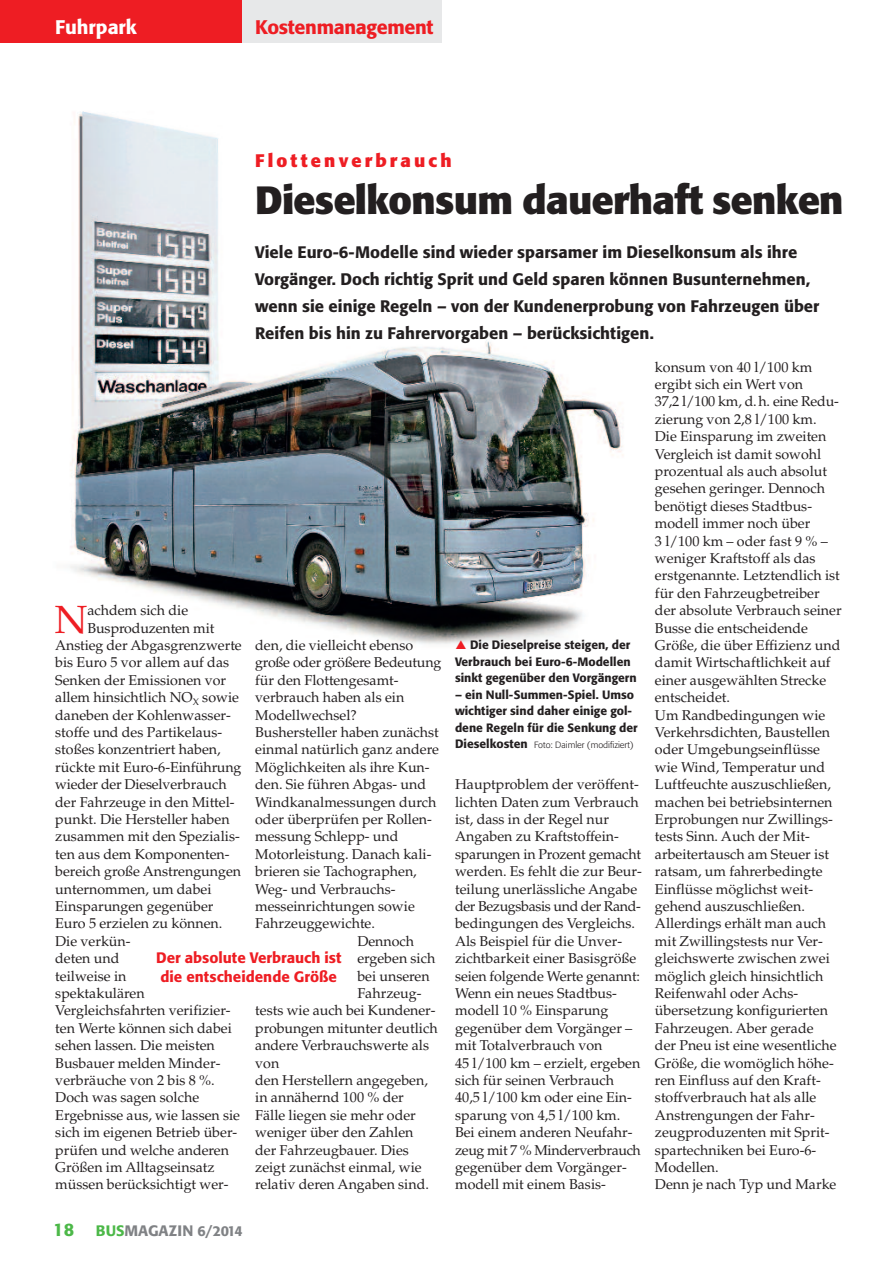
<style>
.page{position:relative;width:893px;height:1263px;background:#fff}
.page>*{position:absolute;margin:0;border:0;box-sizing:border-box;transform-origin:0 0}
.t1{font:39.3px "Palatino";color:#ee1d23}
.t2{font:700 39px "Formata BQ";letter-spacing:-.015em;color:#231f20}
.t3{font:500 19.5px "Formata BQ";letter-spacing:-.015em;color:#ee1d23}
.t4{font:500 19.5px "Formata BQ";color:#fff}
.t5{font:700 18px "Formata BQ";letter-spacing:.175em;color:#ee1d23}
.t6{font:500 16.5px/27px "Formata BQ";color:#231f20}
.t7{font:500 15px/19.5px "Formata BQ";color:#ee1d23}
.t8{font:500 15px "Formata BQ";color:#808285}
.t9{font:14.25px/17.4px "Palatino";color:#231f20}
.t10{font:500 12px/16.5px "Formata BQ";color:#231f20}
.t11{font:300 9px "Formata BQ";color:#231f20}
.s1{font-size:18px;color:#4cb848}
.s2{color:#4cb848}
.s3{font-size:14.25px}
.s4{font-weight:500;font-size:12px}
</style>
<div class="page">
<img style="left:70px;top:111px;width:553px;height:533px">
<div style="left:0;top:0;width:242px;height:43px;background:#ee1d23"></div>
<div style="left:242px;top:0;width:200px;height:43px;background:#e7e8e9"></div>
<svg style="left:456px;top:640px;width:10px;height:4px"></svg>
<h3 class="t4" style="left:55px;top:16px;width:83px">Fuhrpark</h3>
<h3 class="t3" style="left:255px;top:16px;width:180px">Kostenmanagement</h3>
<p class="t5" style="left:255px;top:151px;width:198px">Flottenverbrauch</p>
<h2 class="t2" style="left:255px;top:178px;width:590px">Dieselkonsum dauerhaft senken</h2>
<p class="t6" style="left:255px;top:239px;width:566px">Viele Euro-6-Modelle sind wieder sparsamer im Dieselkonsum als ihre Vorgänger. Doch richtig Sprit und Geld sparen können Busunternehmen, wenn sie einige Regeln – von der Kundenerprobung von Fahrzeugen über Reifen bis hin zu Fahrervorgaben – berücksichtigen.</p>
<h1 class="t1" style="left:55px;top:604px;width:34px">N</h1>
<p class="t9" style="left:87px;top:603px;width:102px">achdem sich die</p>
<p class="t9" style="left:87px;top:621px;width:128px">Busproduzenten mit</p>
<p class="t9" style="left:55px;top:638px;width:188px">Anstieg der Abgasgrenzwerte</p>
<p class="t9" style="left:55px;top:655px;width:175px">bis Euro 5 vor allem auf das</p>
<p class="t9" style="left:55px;top:673px;width:172px">Senken der Emissionen vor</p>
<p class="t9" style="left:55px;top:690px;width:185px">allem hinsichtlich NO<sub>X</sub> sowie</p>
<p class="t9" style="left:55px;top:708px;width:177px">daneben der Kohlenwasser-</p>
<p class="t9" style="left:55px;top:725px;width:169px">stoffe und des Partikelaus-</p>
<p class="t9" style="left:55px;top:742px;width:167px">stoßes konzentriert haben,</p>
<p class="t9" style="left:55px;top:760px;width:188px">rückte mit Euro-6-Einführung</p>
<p class="t9" style="left:55px;top:777px;width:173px">wieder der Dieselverbrauch</p>
<p class="t9" style="left:55px;top:795px;width:181px">der Fahrzeuge in den Mittel-</p>
<p class="t9" style="left:55px;top:812px;width:176px">punkt. Die Hersteller haben</p>
<p class="t9" style="left:55px;top:829px;width:186px">zusammen mit den Spezialis-</p>
<p class="t9" style="left:55px;top:847px;width:176px">ten aus dem Komponenten-</p>
<p class="t9" style="left:55px;top:864px;width:187px">bereich große Anstrengungen</p>
<p class="t9" style="left:55px;top:882px;width:158px">unternommen, um dabei</p>
<p class="t9" style="left:55px;top:899px;width:160px">Einsparungen gegenüber</p>
<p class="t9" style="left:55px;top:916px;width:169px">Euro 5 erzielen zu können.</p>
<p class="t9" style="left:55px;top:934px;width:77px">Die verkün-</p>
<p class="t9" style="left:55px;top:951px;width:66px">deten und</p>
<p class="t9" style="left:55px;top:969px;width:73px">teilweise in</p>
<p class="t9" style="left:55px;top:986px;width:91px">spektakulären</p>
<p class="t9" style="left:55px;top:1003px;width:177px">Vergleichsfahrten verifizier-</p>
<p class="t9" style="left:55px;top:1021px;width:178px">ten Werte können sich dabei</p>
<p class="t9" style="left:55px;top:1038px;width:161px">sehen lassen. Die meisten</p>
<p class="t9" style="left:55px;top:1056px;width:167px">Busbauer melden Minder-</p>
<p class="t9" style="left:55px;top:1073px;width:161px">verbräuche von 2 bis 8 %.</p>
<p class="t9" style="left:55px;top:1090px;width:145px">Doch was sagen solche</p>
<p class="t9" style="left:55px;top:1108px;width:186px">Ergebnisse aus, wie lassen sie</p>
<p class="t9" style="left:55px;top:1125px;width:184px">sich im eigenen Betrieb über-</p>
<p class="t9" style="left:55px;top:1143px;width:175px">prüfen und welche anderen</p>
<p class="t9" style="left:55px;top:1160px;width:161px">Größen im Alltagseinsatz</p>
<p class="t9" style="left:55px;top:1177px;width:175px">müssen berücksichtigt wer-</p>
<p class="t9" style="left:255px;top:638px;width:160px">den, die vielleicht ebenso</p>
<p class="t9" style="left:255px;top:655px;width:188px">große oder größere Bedeutung</p>
<p class="t9" style="left:255px;top:673px;width:145px">für den Flottengesamt-</p>
<p class="t9" style="left:255px;top:690px;width:151px">verbrauch haben als ein</p>
<p class="t9" style="left:255px;top:708px;width:103px">Modellwechsel?</p>
<p class="t9" style="left:255px;top:725px;width:185px">Bushersteller haben zunächst</p>
<p class="t9" style="left:255px;top:742px;width:185px">einmal natürlich ganz andere</p>
<p class="t9" style="left:255px;top:760px;width:176px">Möglichkeiten als ihre Kun-</p>
<p class="t9" style="left:255px;top:777px;width:172px">den. Sie führen Abgas- und</p>
<p class="t9" style="left:255px;top:795px;width:183px">Windkanalmessungen durch</p>
<p class="t9" style="left:255px;top:812px;width:178px">oder überprüfen per Rollen-</p>
<p class="t9" style="left:255px;top:829px;width:145px">messung Schlepp- und</p>
<p class="t9" style="left:255px;top:847px;width:178px">Motorleistung. Danach kali-</p>
<p class="t9" style="left:255px;top:864px;width:163px">brieren sie Tachographen,</p>
<p class="t9" style="left:255px;top:882px;width:142px">Weg- und Verbrauchs-</p>
<p class="t9" style="left:255px;top:899px;width:161px">messeinrichtungen sowie</p>
<p class="t9" style="left:255px;top:916px;width:121px">Fahrzeuggewichte.</p>
<p class="t9" style="left:357px;top:934px;width:58px">Dennoch</p>
<p class="t9" style="left:357px;top:951px;width:80px">ergeben sich</p>
<p class="t9" style="left:357px;top:969px;width:74px">bei unseren</p>
<p class="t9" style="left:357px;top:986px;width:66px">Fahrzeug-</p>
<p class="t9" style="left:255px;top:1003px;width:182px">tests wie auch bei Kundener-</p>
<p class="t9" style="left:255px;top:1021px;width:184px">probungen mitunter deutlich</p>
<p class="t9" style="left:255px;top:1038px;width:175px">andere Verbrauchswerte als</p>
<p class="t9" style="left:255px;top:1056px;width:26px">von</p>
<p class="t9" style="left:255px;top:1073px;width:174px">den Herstellern angegeben,</p>
<p class="t9" style="left:255px;top:1090px;width:150px">in annähernd 100 % der</p>
<p class="t9" style="left:255px;top:1108px;width:162px">Fälle liegen sie mehr oder</p>
<p class="t9" style="left:255px;top:1125px;width:160px">weniger über den Zahlen</p>
<p class="t9" style="left:255px;top:1143px;width:155px">der Fahrzeugbauer. Dies</p>
<p class="t9" style="left:255px;top:1160px;width:168px">zeigt zunächst einmal, wie</p>
<p class="t9" style="left:255px;top:1177px;width:175px">relativ deren Angaben sind.</p>
<p class="t7" style="left:156px;top:948px;width:187px">Der absolute Verbrauch ist die entscheidende Größe</p>
<p class="t8" style="left:53px;top:1222px;width:191px"><span class="s1">18</span> <span class="s2">BUS</span>MAGAZIN <span class="s3">6/2014</span></p>
<p class="t10" style="left:455px;top:637px;width:183px;text-indent:15px">Die Dieselpreise steigen, der<br>Verbrauch bei Euro-6-Modellen sinkt gegenüber den Vorgängern</p>
<p class="t10" style="left:455px;top:686px;width:184px">– ein Null-Summen-Spiel. Umso wichtiger sind daher einige gol&shy;dene Regeln für die Senkung der</p>
<p class="t11" style="left:455px;top:740px;width:180px"><span class="s4">Dieselkosten</span> Foto: Daimler (modifiziert)</p>
<p class="t9" style="left:455px;top:777px;width:188px">Hauptproblem der veröffent&shy;lichten Daten zum Verbrauch ist, dass in der Regel nur<br>Angaben zu Kraftstoffein&shy;sparungen in Prozent gemacht werden. Es fehlt die zur Beur&shy;teilung unerlässliche Angabe der Bezugsbasis und der Rand&shy;bedingungen des Vergleichs.<br>Als Beispiel für die Unver&shy;zichtbarkeit einer Basisgröße seien folgende Werte genannt:<br>Wenn ein neues Stadtbus&shy;modell 10 % Einsparung gegenüber dem Vorgänger – mit Totalverbrauch von<br>45 l/100 km – erzielt, ergeben sich für seinen Verbrauch<br>40,5 l/100 km oder eine Ein&shy;sparung von 4,5 l/100 km.<br>Bei einem anderen Neufahr&shy;zeug mit 7 % Minderverbrauch gegenüber dem Vorgänger&shy;modell mit einem Basis-</p>
<p class="t9" style="left:655px;top:360px;width:188px">konsum von 40 l/100 km ergibt sich ein Wert von<br>37,2 l/100 km, d.h. eine Redu - zierung von 2,8 l/100 km.<br>Die Einsparung im zweiten<br>Vergleich ist damit sowohl prozentual als auch absolut gesehen geringer. Dennoch benötigt dieses Stadtbus&shy;modell immer noch über<br>3 l/100 km – oder fast 9 % – weniger Kraftstoff als das erstgenannte. Letztendlich ist für den Fahrzeugbetreiber der absolute Verbrauch seiner<br>Busse die entscheidende<br>Größe, die über Effizienz und damit Wirtschaftlichkeit auf einer ausgewählten Strecke entscheidet.<br>Um Randbedingungen wie<br>Verkehrsdichten, Baustellen oder Umgebungseinflüsse wie Wind, Temperatur und<br>Luftfeuchte auszuschließen, machen bei betriebsinternen<br>Erprobungen nur Zwillings&shy;tests Sinn. Auch der Mit&shy;arbeitertausch am Steuer ist ratsam, um fahrerbedingte<br>Einflüsse möglichst weit&shy;gehend auszuschließen.<br>Allerdings erhält man auch mit Zwillingstests nur Ver&shy;gleichswerte zwischen zwei möglich gleich hinsichtlich<br>Reifenwahl oder Achs&shy;übersetzung konfigurierten<br>Fahrzeugen. Aber gerade<br>der Pneu ist eine wesentliche<br>Größe, die womöglich höhe&shy;ren Einfluss auf den Kraft&shy;stoffverbrauch hat als alle<br>Anstrengungen der Fahr&shy;zeugproduzenten mit Sprit&shy;spartechniken bei Euro-6-<br>Modellen.<br>Denn je nach Typ und Marke</p>
</div>
